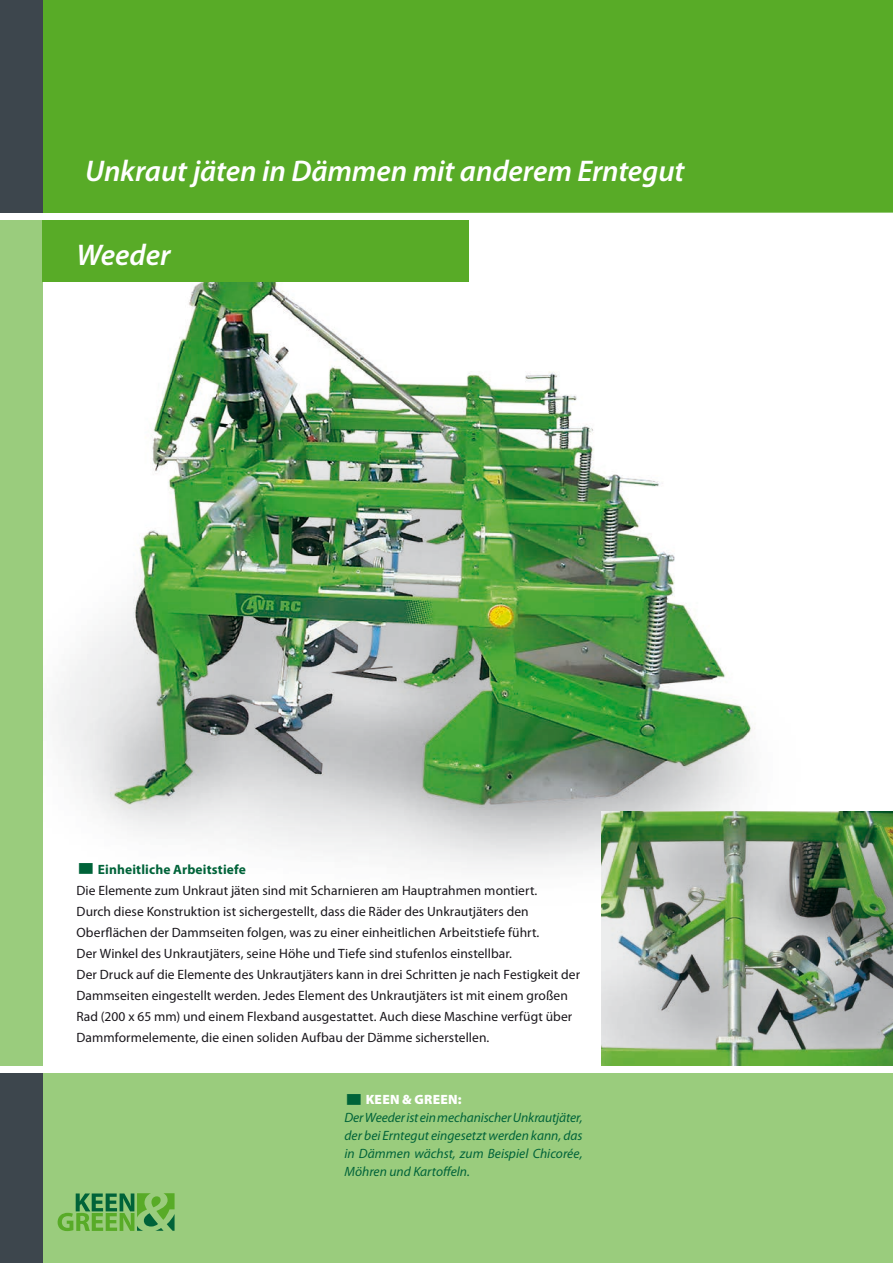
<style>
.page{position:relative;width:893px;height:1263px;background:#fff}
.page>*{position:absolute;margin:0;border:0;box-sizing:border-box;transform-origin:0 0}
.t1{font:italic 600 30px "Myriad Pro";letter-spacing:-.005em;color:#fff}
.t2{font:13.5px/21px "Myriad Pro";letter-spacing:.005em;color:#1a171c}
.t3{font:italic 13.5px/18px "Myriad Pro";color:#006339}
.s1{font-family:"Lucida Grande";font-weight:700;font-size:30px;color:#006339}
.s2{font-weight:700;color:#006339}
.s3{font-family:"Lucida Grande";font-weight:700;font-style:normal;font-size:30px}
.s4{font-weight:900;font-style:normal;color:#fff}
</style>
<div class="page">
<div style="left:0;top:0;width:893px;height:213px;background:#58ab27"></div>
<svg style="left:240px;top:212px;width:652px;height:1px"></svg>
<div style="left:43px;top:1073px;width:850px;height:190px;background:#9acc7d"></div>
<img style="left:55px;top:282px;width:746px;height:623px">
<img style="left:602px;top:812px;width:291px;height:254px">
<div style="left:43px;top:219px;width:426px;height:63px;background:#58ab27"></div>
<div style="left:0;top:1073px;width:43px;height:190px;background:#3d464d"></div>
<div style="left:0;top:219px;width:43px;height:854px;background:#9acc7d"></div>
<div style="left:0;top:0;width:43px;height:213px;background:#3d464d"></div>
<div style="left:0;top:1066px;width:893px;height:7px;background:#fff"></div>
<svg style="left:58px;top:1193px;width:117px;height:38px"></svg>
<h1 class="t1" style="left:85px;top:155px;width:601px">Unkraut jäten in Dämmen mit anderem Erntegut</h1>
<h1 class="t1" style="left:77px;top:239px;width:96px">Weeder</h1>
<p class="t2" style="left:77px;top:859px;width:505px"><span class="s1">▪</span> <span class="s2">Einheitliche Arbeitstiefe<br></span>Die Elemente zum Unkraut jäten sind mit Scharnieren am Hauptrahmen montiert.<br>Durch diese Konstruktion ist sichergestellt, dass die Räder des Unkrautjäters den Oberflächen der Dammseiten folgen, was zu einer einheitlichen Arbeitstiefe führt.<br>Der Winkel des Unkrautjäters, seine Höhe und Tiefe sind stufenlos einstellbar.<br>Der Druck auf die Elemente des Unkrautjäters kann in drei Schritten je nach Festigkeit der Dammseiten eingestellt werden. Jedes Element des Unkrautjäters ist mit einem großen Rad (200 x 65 mm) und einem Flexband ausgestattet. Auch diese Maschine verfügt über Dammformelemente, die einen soliden Aufbau der Dämme sicherstellen.</p>
<p class="t3" style="left:344px;top:1091px;width:240px"><span class="s3">▪</span> <span class="s4">KEEN &amp; GREEN:<br></span>Der Weeder ist ein mechanischer Unkrautjäter, der bei Erntegut eingesetzt werden kann, das in Dämmen wächst, zum Beispiel Chicorée, Möhren und Kartoffeln.</p>
</div>
